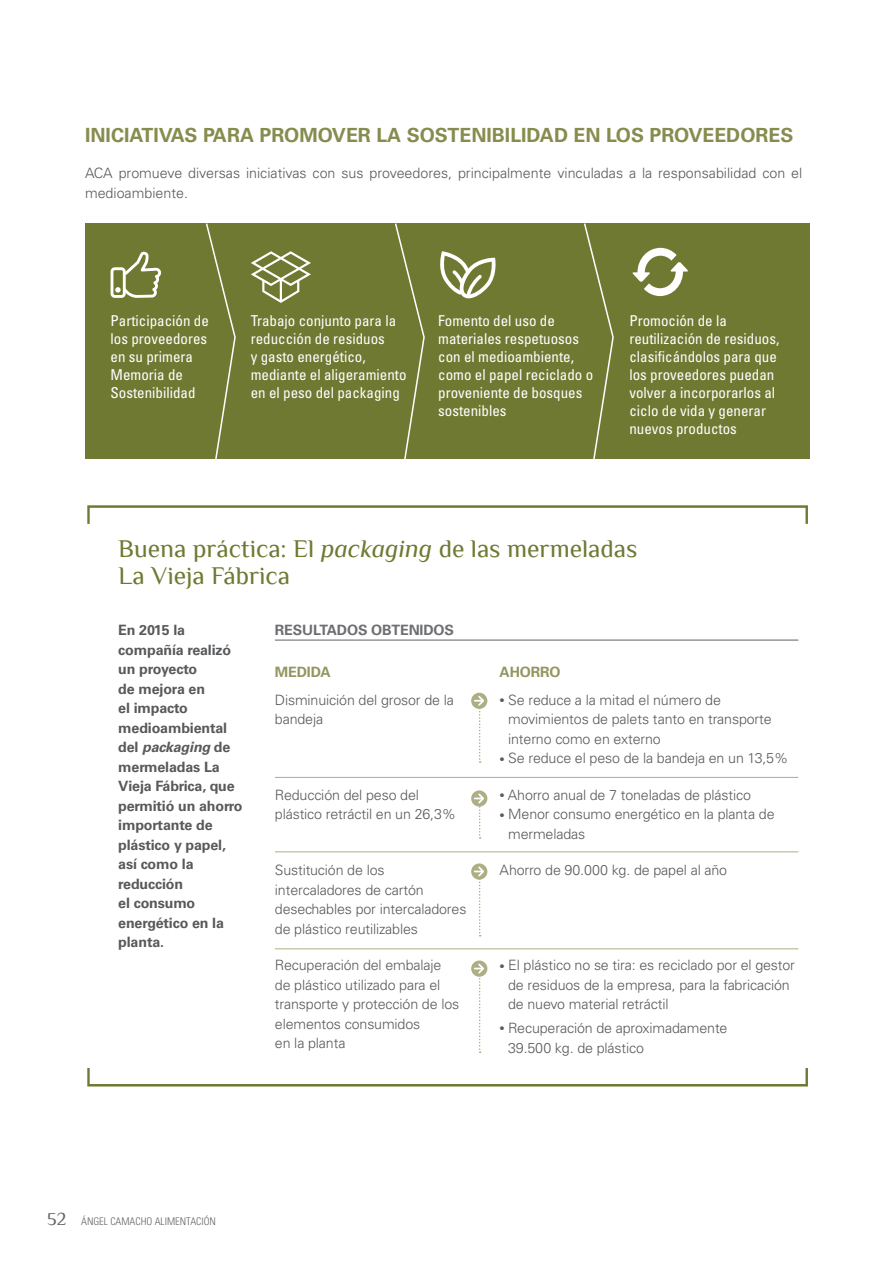
<style>
.page{position:relative;width:893px;height:1263px;background:#fff}
.page>*{position:absolute;margin:0;border:0;box-sizing:border-box;transform-origin:0 0}
.t1{font:25.5px/27px "Philosopher";color:#707932}
.t2{font:700 19.5px "Univers LT Std";color:#878c4e}
.t3{font:condensed 15px/18px "Univers LT Std";color:#fff}
.t4{font:300 14.25px/19.5px "Univers LT Std";letter-spacing:-.01em;color:#58595b}
.t5{font:700 14.25px/19.5px "Univers LT Std";letter-spacing:-.01em;color:#58595b}
.t6{font:700 14.25px "Univers LT Std";color:#6d6e71}
.t7{font:700 14.25px "Univers LT Std";letter-spacing:-.01em;color:#939660}
.t8{font:300 condensed 10.5px "Univers LT Std";color:#636466}
.s1{font-style:italic}
.s2{font-size:10.5px}
.s3{font-family:"Philosopher";font-weight:400;font-stretch:normal;font-size:18px}
</style>
<div class="page">
<hr style="left:275px;top:777px;width:523px;height:1px;background:#adae84">
<hr style="left:275px;top:851px;width:523px;height:1px;background:#adae84">
<hr style="left:275px;top:948px;width:523px;height:1px;background:#adae84">
<div style="left:85px;top:223px;width:725px;height:236px;background:#707932"></div>
<svg style="left:206px;top:223px;width:30px;height:236px"></svg>
<svg style="left:395px;top:223px;width:30px;height:236px"></svg>
<svg style="left:584px;top:223px;width:30px;height:236px"></svg>
<svg style="left:440px;top:251px;width:56px;height:47px"></svg>
<svg style="left:632px;top:248px;width:56px;height:48px"></svg>
<svg style="left:251px;top:251px;width:60px;height:52px"></svg>
<svg style="left:110px;top:251px;width:51px;height:47px"></svg>
<hr style="left:275px;top:639px;width:523px;height:2px;background:#939598">
<svg style="left:87px;top:505px;width:721px;height:19px"></svg>
<svg style="left:87px;top:1068px;width:721px;height:18px"></svg>
<div style="left:471px;top:693px;width:16px;height:16px;background:#adae84;border-radius:50%"></div>
<svg style="left:474px;top:695px;width:10px;height:68px"></svg>
<svg style="left:471px;top:790px;width:16px;height:17px"></svg>
<svg style="left:474px;top:793px;width:10px;height:46px"></svg>
<svg style="left:471px;top:863px;width:16px;height:17px"></svg>
<svg style="left:474px;top:866px;width:10px;height:70px"></svg>
<svg style="left:471px;top:960px;width:16px;height:17px"></svg>
<svg style="left:474px;top:963px;width:10px;height:90px"></svg>
<h2 class="t2" style="left:85px;top:123px;width:17px">Iniciativas</h2>
<h2 class="t2" style="left:203px;top:123px;width:14px">para</h2>
<h2 class="t2" style="left:260px;top:123px;width:15px">promover</h2>
<h2 class="t2" style="left:376px;top:123px;width:43px">la sostenibilidad</h2>
<h2 class="t2" style="left:573px;top:123px;width:46px">en los</h2>
<h2 class="t2" style="left:649px;top:123px;width:14px">proveedores</h2>
<p class="t4" style="left:85px;top:163px;width:719px">ACA promueve diversas iniciativas con sus proveedores, principalmente vinculadas a la responsabilidad con el medioambiente.</p>
<p class="t3" style="left:111px;top:312px;width:100px">Participación de los proveedores en su primera<br>Memoria de<br>Sostenibilidad</p>
<p class="t3" style="left:251px;top:312px;width:157px">Trabajo conjunto para la reducción de residuos<br>y gasto energético, mediante el aligeramiento en el peso del packaging</p>
<p class="t3" style="left:438px;top:312px;width:156px">Fomento del uso de materiales respetuosos con el medioambiente, como el papel reciclado o proveniente de bosques sostenibles</p>
<p class="t3" style="left:629px;top:312px;width:151px">Promoción de la reutilización de residuos, clasificándolos para que los proveedores puedan volver a incorporarlos al ciclo de vida y generar nuevos productos</p>
<h1 class="t1" style="left:118px;top:535px;width:521px">Buena práctica: El <span class="s1">packaging</span> de las mermeladas<br>La Vieja Fábrica</h1>
<p class="t5" style="left:118px;top:621px;width:126px">En 2015 la compañía realizó un proyecto<br>de mejora en<br>el impacto medioambiental del <span class="s1">packaging</span> de mermeladas La<br>Vieja Fábrica, que permitió un ahorro importante de plástico y papel, así como la reducción<br>el consumo energético en la planta.</p>
<p class="t6" style="left:275px;top:622px;width:20px">Resultados</p>
<p class="t6" style="left:371px;top:622px;width:11px">obtenidos</p>
<p class="t7" style="left:500px;top:663px;width:62px">AHORRO</p>
<p class="t4" style="left:508px;top:690px;width:265px;text-indent:-9px"><span class="s2">•</span> Se reduce a la mitad el número de movimientos de palets tanto en transporte interno como en externo</p>
<p class="t4" style="left:500px;top:749px;width:290px"><span class="s2">•</span> Se reduce el peso de la bandeja en un 13,5%</p>
<p class="t4" style="left:500px;top:785px;width:253px"><span class="s2">•</span> Ahorro anual de 7 toneladas de plástico</p>
<p class="t4" style="left:508px;top:805px;width:268px;text-indent:-9px"><span class="s2">•</span> Menor consumo energético en la planta de mermeladas</p>
<p class="t4" style="left:500px;top:861px;width:229px">Ahorro de 90.000 kg. de papel al año</p>
<p class="t7" style="left:275px;top:663px;width:57px">MEDIDA</p>
<p class="t4" style="left:275px;top:690px;width:180px">Disminuición del grosor de la bandeja</p>
<p class="t4" style="left:275px;top:785px;width:183px">Reducción del peso del plástico retráctil en un 26,3%</p>
<p class="t4" style="left:275px;top:861px;width:193px">Sustitución de los intercaladores de cartón desechables por intercaladores de plástico reutilizables</p>
<p class="t4" style="left:275px;top:956px;width:186px">Recuperación del embalaje de plástico utilizado para el transporte y protección de los elementos consumidos<br>en la planta</p>
<p class="t4" style="left:508px;top:956px;width:288px;text-indent:-9px"><span class="s2">•</span> El plástico no se tira: es reciclado por el gestor de residuos de la empresa, para la fabricación de nuevo material retráctil</p>
<p class="t4" style="left:508px;top:1018px;width:221px;text-indent:-9px"><span class="s2">•</span> Recuperación de aproximadamente<br>39.500 kg. de plástico</p>
<p class="t8" style="left:47px;top:1215px;width:170px"><span class="s3">52</span> ÁNGEL CAMACHO ALIMENTACIÓN</p>
</div>
